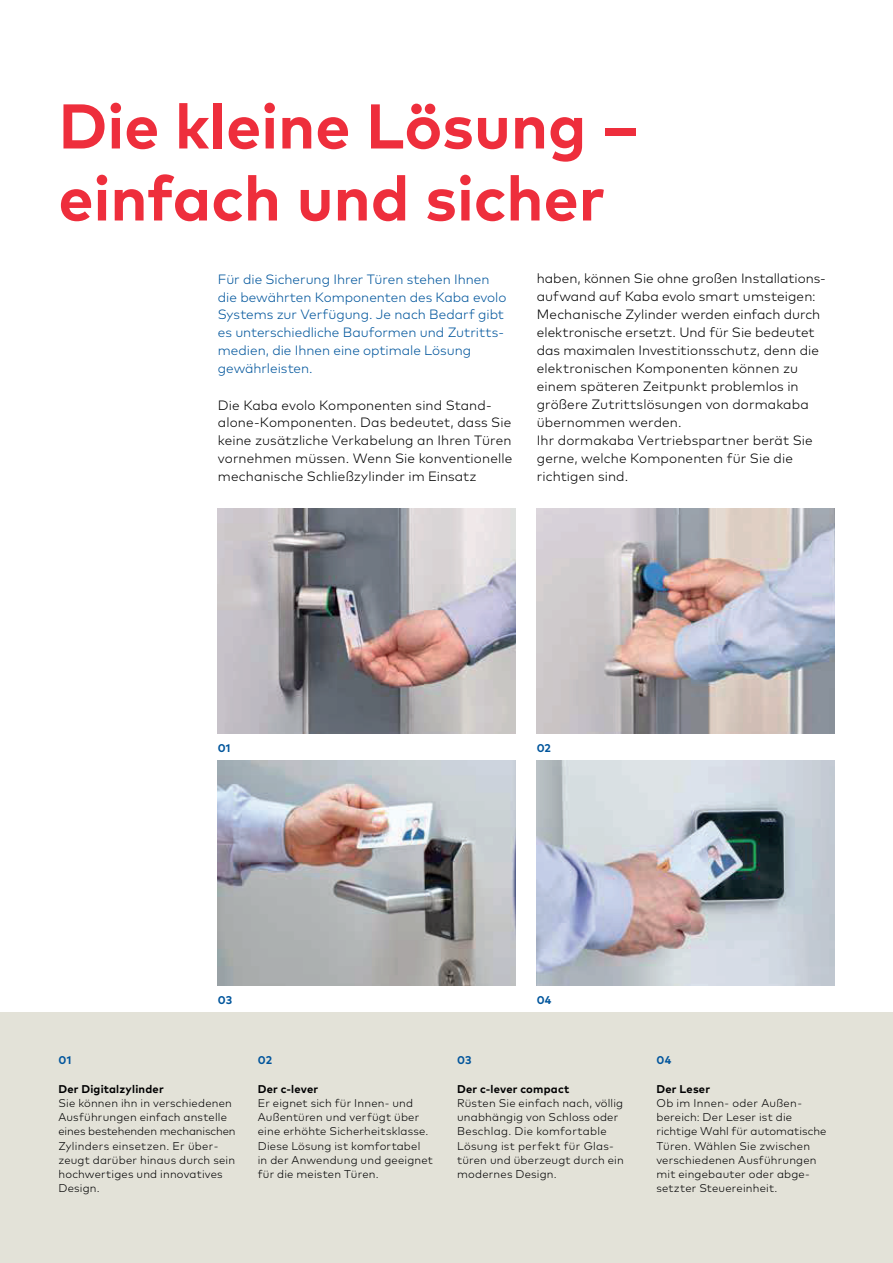
<style>
.page{position:relative;width:893px;height:1263px;background:#fff}
.page>*{position:absolute;margin:0;border:0;box-sizing:border-box;transform-origin:0 0}
.t1{font:700 63px/72px "Mark Pro";color:#ee2e3c}
.t2{font:300 13.5px/18px "Mark Pro";letter-spacing:.005em;color:#000001}
.t3{font:300 13.5px/18px "Mark Pro";color:#01559c}
.t4{font:300 11.25px/14.2px "Mark Pro";letter-spacing:.015em;color:#000001}
.t5{font:700 11.25px "Mark Pro";letter-spacing:.02em;color:#000001}
.t6{font:700 11.25px "Mark Pro";letter-spacing:.005em;color:#01559c}
</style>
<div class="page">
<img style="left:218px;top:508px;width:298px;height:225px">
<img style="left:537px;top:508px;width:297px;height:225px">
<img style="left:218px;top:760px;width:298px;height:225px">
<img style="left:537px;top:760px;width:297px;height:225px">
<div style="left:0;top:1012px;width:893px;height:251px;background:#e3e2d8"></div>
<h1 class="t1" style="left:58px;top:85px;width:581px">Die kleine Lösung – einfach und sicher</h1>
<p class="t3" style="left:218px;top:269px;width:290px">Für die Sicherung Ihrer Türen stehen Ihnen die bewährten Komponenten des Kaba evolo Systems zur Verfügung. Je nach Bedarf gibt es unterschiedliche Bauformen und Zutritts&shy;medien, die Ihnen eine optimale Lösung gewährleisten.</p>
<p class="t2" style="left:218px;top:395px;width:296px">Die Kaba evolo Komponenten sind Stand&shy;alone-Komponenten. Das bedeutet, dass Sie keine zusätzliche Verkabelung an Ihren Türen vornehmen müssen. Wenn Sie konventionelle mechanische Schließzylinder im Einsatz</p>
<p class="t2" style="left:537px;top:269px;width:291px">haben, können Sie ohne großen Installations&shy;aufwand auf Kaba evolo smart umsteigen:<br>Mechanische Zylinder werden einfach durch elektronische ersetzt. Und für Sie bedeutet das maximalen Investitionsschutz, denn die elektronischen Komponenten können zu einem späteren Zeitpunkt problemlos in größere Zutrittslösungen von dormakaba übernommen werden.<br>Ihr dormakaba Vertriebspartner berät Sie gerne, welche Komponenten für Sie die richtigen sind.</p>
<p class="t6" style="left:218px;top:739px;width:14px">01</p>
<p class="t6" style="left:218px;top:991px;width:16px">03</p>
<p class="t6" style="left:537px;top:739px;width:16px">02</p>
<p class="t6" style="left:537px;top:991px;width:16px">04</p>
<p class="t6" style="left:58px;top:1051px;width:14px">01</p>
<p class="t5" style="left:58px;top:1080px;width:107px">Der Digitalzylinder</p>
<p class="t4" style="left:58px;top:1095px;width:179px">Sie können ihn in verschiedenen<br>Ausführungen einfach anstelle eines bestehenden mechanischen<br>Zylinders einsetzen. Er über&shy;zeugt darüber hinaus durch sein hochwertiges und innovatives<br>Design.</p>
<p class="t6" style="left:258px;top:1051px;width:16px">02</p>
<p class="t5" style="left:258px;top:1080px;width:62px">Der c-lever</p>
<p class="t4" style="left:258px;top:1095px;width:177px">Er eignet sich für Innen- und<br>Außentüren und verfügt über eine erhöhte Sicherheitsklasse.<br>Diese Lösung ist komfortabel<br>in der Anwendung und geeignet für die meisten Türen.</p>
<p class="t6" style="left:457px;top:1051px;width:16px">03</p>
<p class="t5" style="left:457px;top:1080px;width:114px">Der c-lever compact</p>
<p class="t4" style="left:457px;top:1095px;width:168px">Rüsten Sie einfach nach, völlig unabhängig von Schloss oder<br>Beschlag. Die komfortable<br>Lösung ist perfekt für Glas&shy;türen und überzeugt durch ein modernes Design.</p>
<p class="t6" style="left:656px;top:1051px;width:16px">04</p>
<p class="t5" style="left:656px;top:1080px;width:55px">Der Leser</p>
<p class="t4" style="left:656px;top:1095px;width:172px">Ob im Innen- oder Außen&shy;bereich: Der Leser ist die richtige Wahl für automatische<br>Türen. Wählen Sie zwischen verschiedenen Ausführungen mit eingebauter oder abge&shy;setzter Steuereinheit.</p>
</div>
